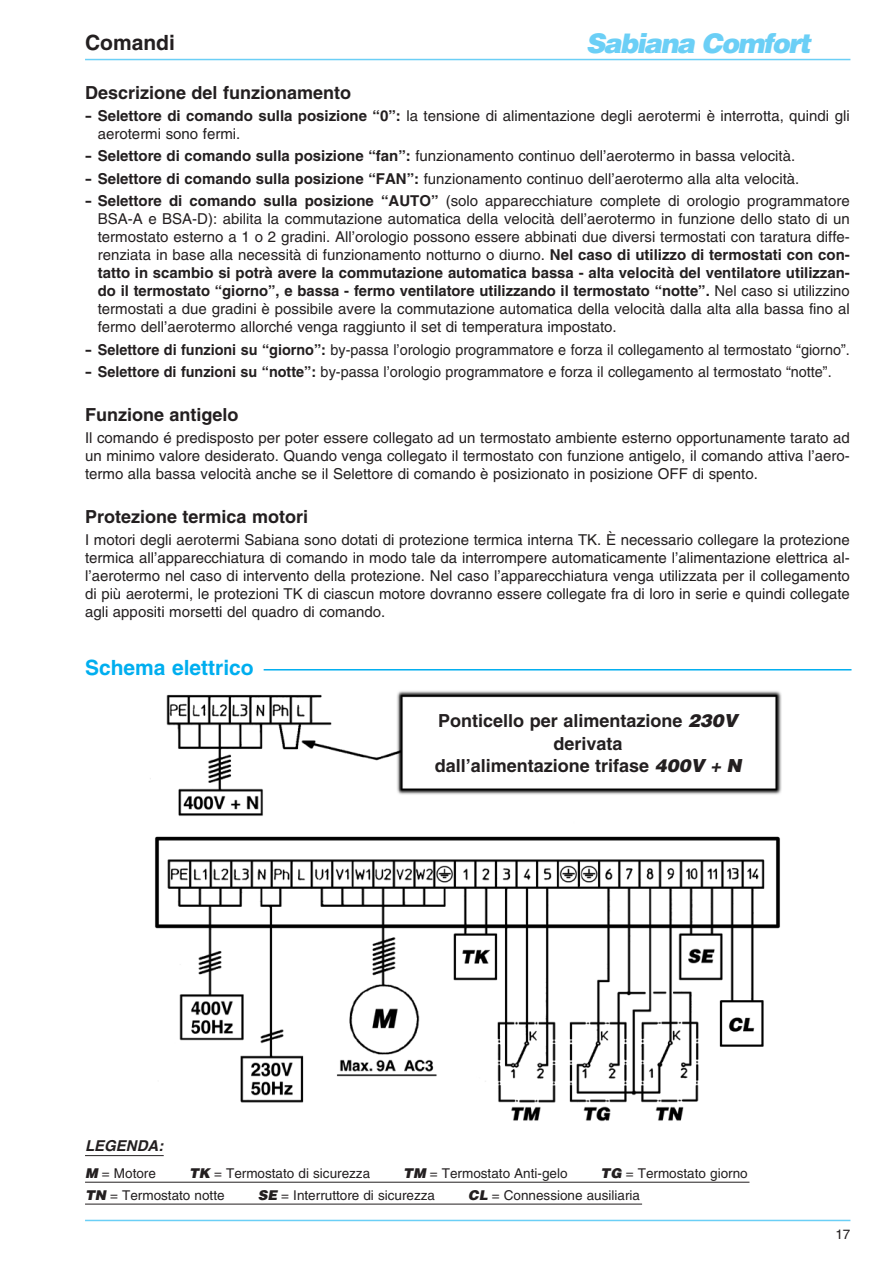
<style>
.page{position:relative;width:893px;height:1263px;background:#fff}
.page>*{position:absolute;margin:0;border:0;box-sizing:border-box;transform-origin:0 0}
.t1{font:italic 900 27px "Helvetica";letter-spacing:-.06em;color:#6bcff6}
.t2{font:700 21px "Helvetica";color:#00aeef}
.t3{font:700 21px "Helvetica";color:#231f20}
.t4{font:700 18px/22.5px "Helvetica";color:#231f20;text-align:center}
.t5{font:15px/18px "Helvetica";color:#231f20;text-align:justify}
.t6{font:15px "Helvetica";color:#231f20;scale:.96 1}
.t7{font:italic 700 15px "Helvetica";color:#231f20}
.t8{font:13.5px "Helvetica";color:#231f20}
.s1{font-weight:700}
.s2{font-weight:900;font-style:italic}
</style>
<div class="page">
<img style="left:150px;top:691px;width:632px;height:431px">
<hr style="left:85px;top:1220px;width:765px;height:1px;background:#6bcff6">
<hr style="left:85px;top:59px;width:765px;height:1px;background:#6bcff6">
<hr style="left:85px;top:1155px;width:79px;height:1px;background:#231f20">
<hr style="left:85px;top:1182px;width:664px;height:1px;background:#231f20">
<hr style="left:85px;top:1204px;width:557px;height:1px;background:#231f20">
<hr style="left:264px;top:669px;width:587px;height:1px;background:#00aeef">
<h2 class="t3" style="left:85px;top:30px;width:91px">Comandi</h2>
<h1 class="t1" style="left:586px;top:26px;width:226px">Sabiana Comfort</h1>
<p class="t4" style="left:85px;top:81px;width:268px">Descrizione del funzionamento</p>
<p class="t5" style="left:98px;top:106px;width:753px;text-indent:-13px"><span class="s1">- Selettore di comando sulla posizione “0”:</span> la tensione di alimentazione degli aerotermi è interrotta, quindi gli aerotermi sono fermi.</p>
<p class="t5" style="left:85px;top:147px;width:712px"><span class="s1">- Selettore di comando sulla posizione “fan”:</span> funzionamento continuo dell’aerotermo in bassa velocità.</p>
<p class="t5" style="left:85px;top:169px;width:716px"><span class="s1">- Selettore di comando sulla posizione “FAN”:</span> funzionamento continuo dell’aerotermo alla alta velocità.</p>
<p class="t5" style="left:98px;top:192px;width:754px;text-indent:-13px"><span class="s1">- Selettore di comando sulla posizione “AUTO”</span> (solo apparecchiature complete di orologio programmatore BSA-A e BSA-D): abilita la commutazione automatica della velocità dell’aerotermo in funzione dello stato di un termostato esterno a 1 o 2 gradini. All’orologio possono essere abbinati due diversi termostati con taratura diffe&shy;renziata in base alla necessità di funzionamento notturno o diurno. <span class="s1">Nel caso di utilizzo di termostati con con&shy;tatto in scambio si potrà avere la commutazione automatica bassa - alta velocità del ventilatore utilizzan&shy;do il termostato “giorno”, e bassa - fermo ventilatore utilizzando il termostato “notte”.</span> Nel caso si utilizzino termostati a due gradini è possibile avere la commutazione automatica della velocità dalla alta alla bassa fino al fermo dell’aerotermo allorché venga raggiunto il set di temperatura impostato.</p>
<p class="t6" style="left:85px;top:341px;width:798px"><span class="s1">- Selettore di funzioni su “giorno”:</span> by-passa l’orologio programmatore e forza il collegamento al termostato “giorno”.</p>
<p class="t6" style="left:85px;top:363px;width:779px"><span class="s1">- Selettore di funzioni su “notte”:</span> by-passa l’orologio programmatore e forza il collegamento al termostato “notte”.</p>
<p class="t4" style="left:85px;top:403px;width:155px">Funzione antigelo</p>
<p class="t5" style="left:85px;top:429px;width:766px">Il comando é predisposto per poter essere collegato ad un termostato ambiente esterno opportunamente tarato ad un minimo valore desiderato. Quando venga collegato il termostato con funzione antigelo, il comando attiva l’aero&shy;termo alla bassa velocità anche se il Selettore di comando è posizionato in posizione OFF di spento.</p>
<p class="t4" style="left:85px;top:505px;width:225px">Protezione termica motori</p>
<p class="t5" style="left:85px;top:531px;width:766px">I motori degli aerotermi Sabiana sono dotati di protezione termica interna TK. È necessario collegare la protezione termica all’apparecchiatura di comando in modo tale da interrompere automaticamente l’alimentazione elettrica al&shy;l’aerotermo nel caso di intervento della protezione. Nel caso l’apparecchiatura venga utilizzata per il collegamento di più aerotermi, le protezioni TK di ciascun motore dovranno essere collegate fra di loro in serie e quindi collegate agli appositi morsetti del quadro di comando.</p>
<h2 class="t2" style="left:85px;top:655px;width:170px">Schema elettrico</h2>
<p class="t4" style="left:435px;top:709px;width:308px">Ponticello per alimentazione <span class="s2">230V </span>derivata<br>dall’alimentazione trifase <span class="s2">400V + N</span></p>
<p class="t7" style="left:85px;top:1137px;width:80px">LEGENDA:</p>
<p class="t8" style="left:85px;top:1165px;width:72px"><span class="s2">M</span> = Motore</p>
<p class="t8" style="left:189px;top:1165px;width:183px"><span class="s2">TK</span> = Termostato di sicurezza</p>
<p class="t8" style="left:403px;top:1165px;width:166px"><span class="s2">TM</span> = Termostato Anti-gelo</p>
<p class="t8" style="left:601px;top:1165px;width:149px"><span class="s2">TG</span> = Termostato giorno</p>
<p class="t8" style="left:85px;top:1187px;width:141px"><span class="s2">TN</span> = Termostato notte</p>
<p class="t8" style="left:258px;top:1187px;width:179px"><span class="s2">SE</span> = Interruttore di sicurezza</p>
<p class="t8" style="left:468px;top:1187px;width:173px"><span class="s2">CL</span> = Connessione ausiliaria</p>
<p class="t8" style="left:835px;top:1227px;width:17px">17</p>
</div>
